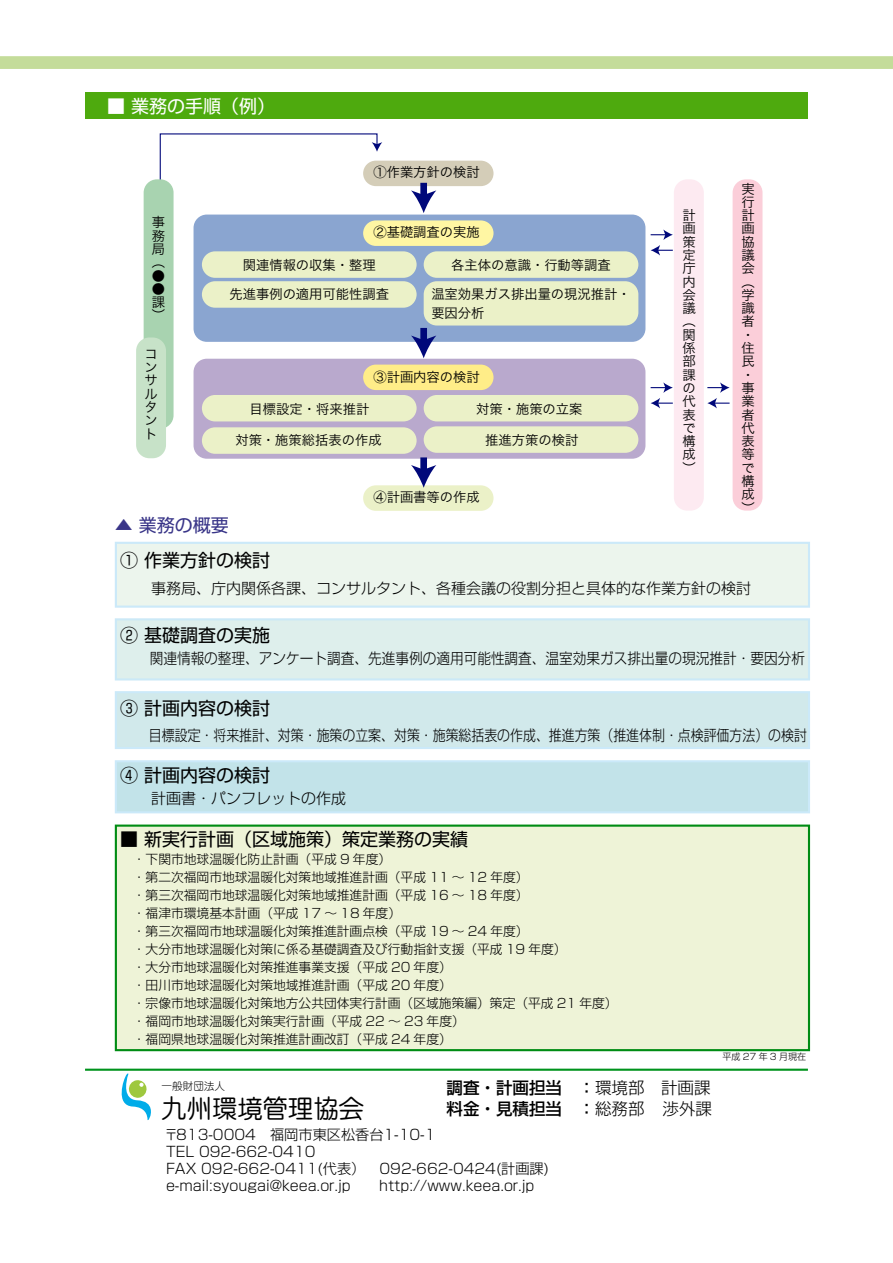
<style>
.page{position:relative;width:893px;height:1263px;background:#fff}
.page>*{position:absolute;margin:0;border:0;box-sizing:border-box;transform-origin:0 0}
.t1{font:25.35px "Jun 201 Pro";color:#000}
.t2{font:18px "Shin Go Pro";color:#000}
.t3{font:18px "Shin Go Pro";color:#fff}
.t4{font:18px "Shin Go Pro";color:#393588}
.t5{font:300 16.5px/21px "Shin Go Pro";color:#000;text-align:right}
.t6{font:500 16.5px "Shin Go Pro";color:#000}
.t7{font:300 15px "Shin Go Pro";color:#000}
.t8{font:300 15px "Shin Go Pro";color:#000;scale:.86 1}
.t9{font:300 15px "Shin Go Pro";color:#000;scale:.91 1}
.t10{font:300 14.1px/17px "Shin Go Pro";color:#000}
.t11{font:13.35px/13.4px "Hira Kaku Pro W3";color:#000;text-align:justify}
.t12{font:300 12.75px/18px "Shin Go Pro";color:#000}
.t13{font:300 10.65px "Jun 101 Pro";color:#000}
.t14{font:300 9px "Shin Go Pro";color:#000}
.s1{font-weight:500}
.s2{font-weight:300}
</style>
<div class="page">
<div style="left:115px;top:542px;width:695px;height:66px;background:#ecf5ed;border:2px solid #cbe9f9"></div>
<div style="left:115px;top:618px;width:695px;height:62px;background:#deefec;border:2px solid #cbe9f7"></div>
<div style="left:115px;top:691px;width:695px;height:58px;background:#d1e9eb;border:2px solid #cbe9f9"></div>
<div style="left:115px;top:760px;width:695px;height:53px;background:#c2e3e9;border:2px solid #cbe9f9"></div>
<div style="left:115px;top:824px;width:695px;height:227px;background:#eef3d7;border:2px solid #008c14"></div>
<div style="left:0;top:56px;width:893px;height:13px;background:#c4dc9a"></div>
<hr style="left:85px;top:1069px;width:723px;height:2px;background:#00931d">
<div style="left:85px;top:92px;width:723px;height:27px;background:#4eaa0e"></div>
<svg style="left:159px;top:133px;width:223px;height:53px"></svg>
<div style="left:194px;top:215px;width:451px;height:127px;background:#8aa5d0;border-radius:13px"></div>
<div style="left:194px;top:359px;width:451px;height:100px;background:#b9a9cd;border-radius:13px"></div>
<div style="left:363px;top:161px;width:130px;height:25px;background:#d4cdb8;border-radius:13px"></div>
<div style="left:363px;top:220px;width:130px;height:26px;background:#fff6a3;border-radius:13px"></div>
<div style="left:363px;top:365px;width:130px;height:25px;background:#ffed88;border-radius:13px"></div>
<div style="left:363px;top:485px;width:130px;height:26px;background:#ebf1c8;border-radius:13px"></div>
<div style="left:144px;top:179px;width:30px;height:250px;background:#a8d3b0;border-radius:13px"></div>
<div style="left:674px;top:179px;width:30px;height:332px;background:#fdeaf1;border-radius:13px"></div>
<div style="left:733px;top:179px;width:29px;height:332px;background:#fbced9;border-radius:13px"></div>
<div style="left:202px;top:281px;width:215px;height:27px;background:#ebf1c8;border-radius:13px"></div>
<div style="left:202px;top:251px;width:215px;height:27px;background:#ebf1c8;border-radius:13px"></div>
<div style="left:424px;top:281px;width:214px;height:44px;background:#ebf1c8;border-radius:13px"></div>
<div style="left:424px;top:251px;width:214px;height:27px;background:#ebf1c8;border-radius:13px"></div>
<div style="left:202px;top:395px;width:215px;height:26px;background:#ebf1c8;border-radius:13px"></div>
<div style="left:202px;top:427px;width:215px;height:27px;background:#ebf1c8;border-radius:13px"></div>
<div style="left:424px;top:395px;width:214px;height:26px;background:#ebf1c8;border-radius:13px"></div>
<div style="left:424px;top:426px;width:214px;height:27px;background:#ebf1c8;border-radius:13px"></div>
<svg style="left:651px;top:229px;width:22px;height:26px"></svg>
<svg style="left:651px;top:382px;width:22px;height:26px"></svg>
<svg style="left:707px;top:382px;width:23px;height:26px"></svg>
<div style="left:420px;top:183px;width:7px;height:14px;background:#00087a"></div>
<svg style="left:411px;top:190px;width:25px;height:23px"></svg>
<div style="left:420px;top:328px;width:7px;height:14px;background:#00087a"></div>
<svg style="left:411px;top:335px;width:25px;height:23px"></svg>
<div style="left:420px;top:457px;width:7px;height:15px;background:#00087a"></div>
<svg style="left:411px;top:465px;width:25px;height:23px"></svg>
<div style="left:136px;top:337px;width:30px;height:121px;background:#c7e2c8;border-radius:13px"></div>
<svg style="left:121px;top:1073px;width:30px;height:47px"></svg>
<h2 class="t3" style="left:89px;top:91px;width:187px">　■ 業務の手順（例(</h2>
<p class="t11" style="left:373px;top:165px;width:108px">①作業方針の検討</p>
<p class="t11" style="left:152px;top:215px;width:14px">事務局</p>
<p class="t11" style="left:152px;top:255px;width:14px">（● ●</p>
<p class="t11" style="left:152px;top:294px;width:14px">課</p>
<p class="t11" style="left:152px;top:308px;width:14px">(</p>
<p class="t11" style="left:144px;top:346px;width:14px">コンサルタント</p>
<p class="t11" style="left:373px;top:224px;width:108px">②基礎調査の実施</p>
<p class="t11" style="left:229px;top:250px;width:161px;line-height:28.7px;text-align:center">関連情報の収集・整理<br>先進事例の適用可能性調査</p>
<p class="t11" style="left:431px;top:250px;width:201px;line-height:28.7px;text-align:center">各主体の意識・行動等調査<br>温室効果ガス排出量の現況推計・</p>
<p class="t11" style="left:431px;top:305px;width:55px">要因分析</p>
<p class="t11" style="left:373px;top:370px;width:108px">③計画内容の検討</p>
<p class="t11" style="left:250px;top:401px;width:121px">目標設定・将来推計</p>
<p class="t11" style="left:235px;top:432px;width:148px">対策・施策総括表の作成</p>
<p class="t11" style="left:476px;top:401px;width:108px">対策・施策の立案</p>
<p class="t11" style="left:485px;top:432px;width:95px">推進方策の検討</p>
<p class="t11" style="left:373px;top:489px;width:108px">④計画書等の作成</p>
<h2 class="t4" style="left:115px;top:510px;width:115px">▲ 業務の概要</h2>
<p class="t11" style="left:683px;top:207px;width:15px">計画策定庁内会議</p>
<p class="t11" style="left:683px;top:314px;width:14px">（</p>
<p class="t11" style="left:683px;top:327px;width:14px">関係部課の代表で構成</p>
<p class="t11" style="left:683px;top:460px;width:14px">(</p>
<p class="t11" style="left:741px;top:181px;width:15px">実行計画協議会</p>
<p class="t11" style="left:741px;top:274px;width:14px">（</p>
<p class="t11" style="left:741px;top:287px;width:14px">学識者</p>
<p class="t11" style="left:741px;top:327px;width:9px">・</p>
<p class="t11" style="left:741px;top:340px;width:14px">住民</p>
<p class="t11" style="left:741px;top:367px;width:9px">・</p>
<p class="t11" style="left:741px;top:380px;width:14px">事業者代表等で構成</p>
<p class="t11" style="left:741px;top:500px;width:14px">(</p>
<h2 class="t2" style="left:120px;top:545px;width:151px">① 作業方針の検討</h2>
<p class="t7" style="left:136px;top:576px;width:617px">　事務局、庁内関係各課、コンサルタント、各種会議の役割分担と具体的な作業方針の検討</p>
<h2 class="t2" style="left:120px;top:621px;width:151px">② 基礎調査の実施</h2>
<p class="t9" style="left:136px;top:646px;width:737px">　関連情報の整理、アンケート調査、先進事例の適用可能性調査、温室効果ガス排出量の現況推計・要因分析</p>
<h2 class="t2" style="left:120px;top:694px;width:151px">③ 計画内容の検討</h2>
<p class="t8" style="left:136px;top:723px;width:782px">　目標設定・将来推計、対策・施策の立案、対策・施策総括表の作成、推進方策（推進体制・点検評価方法）の検討</p>
<h2 class="t2" style="left:120px;top:760px;width:151px">④ 計画内容の検討</h2>
<p class="t7" style="left:136px;top:786px;width:211px">　計画書・パンフレットの作成</p>
<h2 class="t2" style="left:120px;top:824px;width:349px">■ 新実行計画（区域施策）策定業務の実績</h2>
<p class="t12" style="left:133px;top:849px;width:486px">・下関市地球温暖化防止計画（平成 9 年度(<br>・第二次福岡市地球温暖化対策地域推進計画（平成 11 〜 12 年度(<br>・第三次福岡市地球温暖化対策地域推進計画（平成 16 〜 18 年度(<br>・福津市環境基本計画（平成 17 〜 18 年度(<br>・第三次福岡市地球温暖化対策推進計画点検（平成 19 〜 24 年度(<br>・大分市地球温暖化対策に係る基礎調査及び行動指針支援（平成 19 年度(<br>・大分市地球温暖化対策推進事業支援（平成 20 年度(<br>・田川市地球温暖化対策地域推進計画（平成 20 年度(<br>・宗像市地球温暖化対策地方公共団体実行計画（区域施策編）策定（平成 21 年度(・福岡市地球温暖化対策実行計画（平成 22 〜 23 年度(<br>・福岡県地球温暖化対策推進計画改訂（平成 24 年度(</p>
<p class="t13" style="left:162px;top:1078px;width:65px">一般財団法人</p>
<h1 class="t1" style="left:162px;top:1088px;width:204px">九州環境管理協会</h1>
<p class="t5" style="left:446px;top:1075px;width:267px"><span class="s1">調査・計画担当　：</span>環境部　計画課渉外課</p>
<p class="t5" style="left:654px;top:1096px;width:18px">　</p>
<p class="t6" style="left:446px;top:1095px;width:199px">料金・見積担当　：<span class="s2">総務部</span></p>
<p class="t10" style="left:164px;top:1124px;width:273px">〒813-0004　福岡市東区松香台1-10-1</p>
<p class="t10" style="left:166px;top:1141px;width:151px">TEL 092-662-0410</p>
<p class="t10" style="left:380px;top:1158px;width:171px">092-662-0424(計画課(</p>
<p class="t10" style="left:166px;top:1158px;width:370px">FAX 092-662-0411(代表）e-mail:syougai@keea.or j p. 　　http://www.keea.or j p.</p>
<p class="t14" style="left:723px;top:1049px;width:85px">平成 27 年 3 月現在</p>
</div>
